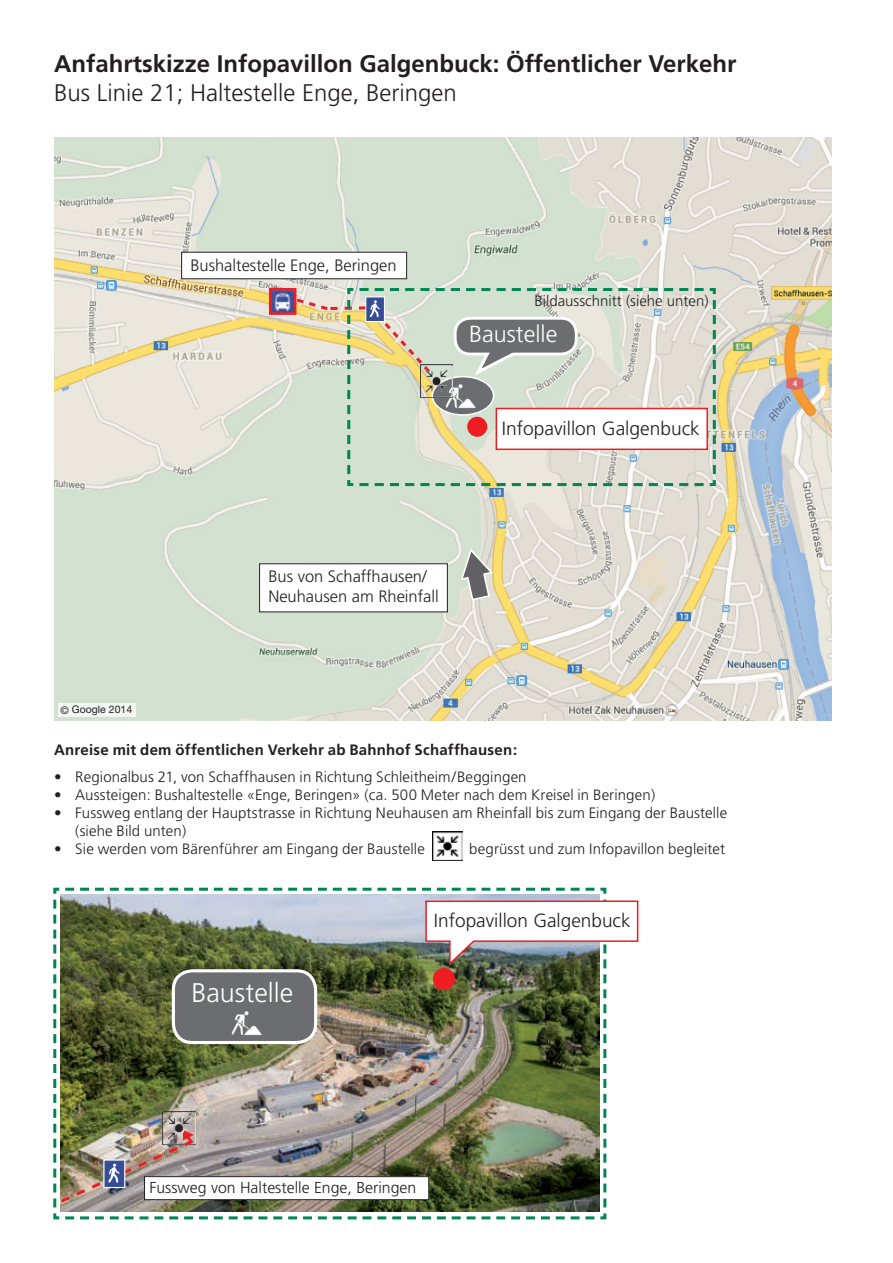
<style>
.page{position:relative;width:893px;height:1263px;background:#fff}
.page>*{position:absolute;margin:0;border:0;box-sizing:border-box;transform-origin:0 0}
.t1{font:300 27px "Frutiger";color:#fff}
.t2{font:700 24px "Frutiger";color:#231f20}
.t3{font:300 24px "Frutiger";color:#231f20}
.t4{font:300 23.4px "Frutiger";color:#fff}
.t5{font:300 19.2px "Frutiger";color:#231f20}
.t6{font:300 19.05px "Frutiger";color:#231f20}
.t7{font:300 16.5px/19.8px "Frutiger";color:#231f20}
.t8{font:300 15.9px "Frutiger";color:#231f20}
.t9{font:300 15px/18px "Frutiger";letter-spacing:.005em;color:#231f20}
.t10{font:700 15px "Frutiger";letter-spacing:.015em;color:#231f20}
.t11{font:10.5px "Helvetica Neue";color:#231f20}
</style>
<div class="page">
<img style="left:54px;top:138px;width:777px;height:582px">
<div style="left:182px;top:252px;width:225px;height:27px;background:#fff"></div>
<div style="left:260px;top:564px;width:187px;height:48px;background:#fff"></div>
<img style="left:432px;top:831px;width:30px;height:30px">
<svg style="left:459px;top:547px;width:35px;height:54px"></svg>
<svg style="left:269px;top:288px;width:77px;height:189px"></svg>
<svg style="left:346px;top:287px;width:371px;height:201px"></svg>
<img style="left:53px;top:887px;width:554px;height:333px">
<img style="left:424px;top:897px;width:215px;height:310px">
<img style="left:53px;top:900px;width:143px;height:310px">
<div style="left:103px;top:1159px;width:22px;height:29px;background:#354d96;border:1px solid #fff"></div>
<img style="left:104px;top:1161px;width:16px;height:25px">
<img style="left:420px;top:364px;width:33px;height:33px">
<div style="left:58px;top:703px;width:78px;height:13px;background:#f3f7f3"></div>
<h2 class="t2" style="left:54px;top:50px;width:684px">Anfahrtskizze Infopavillon Galgenbuck: Öffentlicher Verkehr</h2>
<h2 class="t3" style="left:54px;top:79px;width:404px">Bus Linie 21; Haltestelle Enge, Beringen</h2>
<p class="t11" style="left:61px;top:703px;width:73px">© Google 2014</p>
<p class="t7" style="left:190px;top:255px;width:208px">Bushaltestelle Enge, Beringen</p>
<p class="t9" style="left:534px;top:292px;width:176px">Bildausschnitt (siehe unten)</p>
<h3 class="t4" style="left:469px;top:321px;width:90px">Baustelle</h3>
<p class="t5" style="left:502px;top:417px;width:199px">Infopavillon Galgenbuck</p>
<p class="t7" style="left:268px;top:567px;width:172px">Bus von Schaffhausen/<br>Neuhausen am Rheinfall</p>
<p class="t10" style="left:54px;top:741px;width:465px">Anreise mit dem öffentlichen Verkehr ab Bahnhof Schaffhausen:</p>
<p class="t9" style="left:54px;top:768px;width:474px">• Regionalbus 21, von Schaffhausen in Richtung Schleitheim/Beggingen</p>
<p class="t9" style="left:54px;top:786px;width:603px">• Aussteigen: Bushaltestelle «Enge, Beringen» (ca. 500 Meter nach dem Kreisel in Beringen)</p>
<p class="t9" style="left:75px;top:804px;width:653px;text-indent:-21px">• Fussweg entlang der Hauptstrasse in Richtung Neuhausen am Rheinfall bis zum Eingang der Baustelle (siehe Bild unten)</p>
<p class="t9" style="left:54px;top:840px;width:372px">• Sie werden vom Bärenführer am Eingang der Baustelle</p>
<p class="t9" style="left:469px;top:840px;width:257px">begrüsst und zum Infopavillon begleitet</p>
<h1 class="t1" style="left:191px;top:977px;width:103px">Baustelle</h1>
<p class="t6" style="left:434px;top:909px;width:198px">Infopavillon Galgenbuck</p>
<p class="t8" style="left:149px;top:1179px;width:268px">Fussweg von Haltestelle Enge, Beringen</p>
</div>
